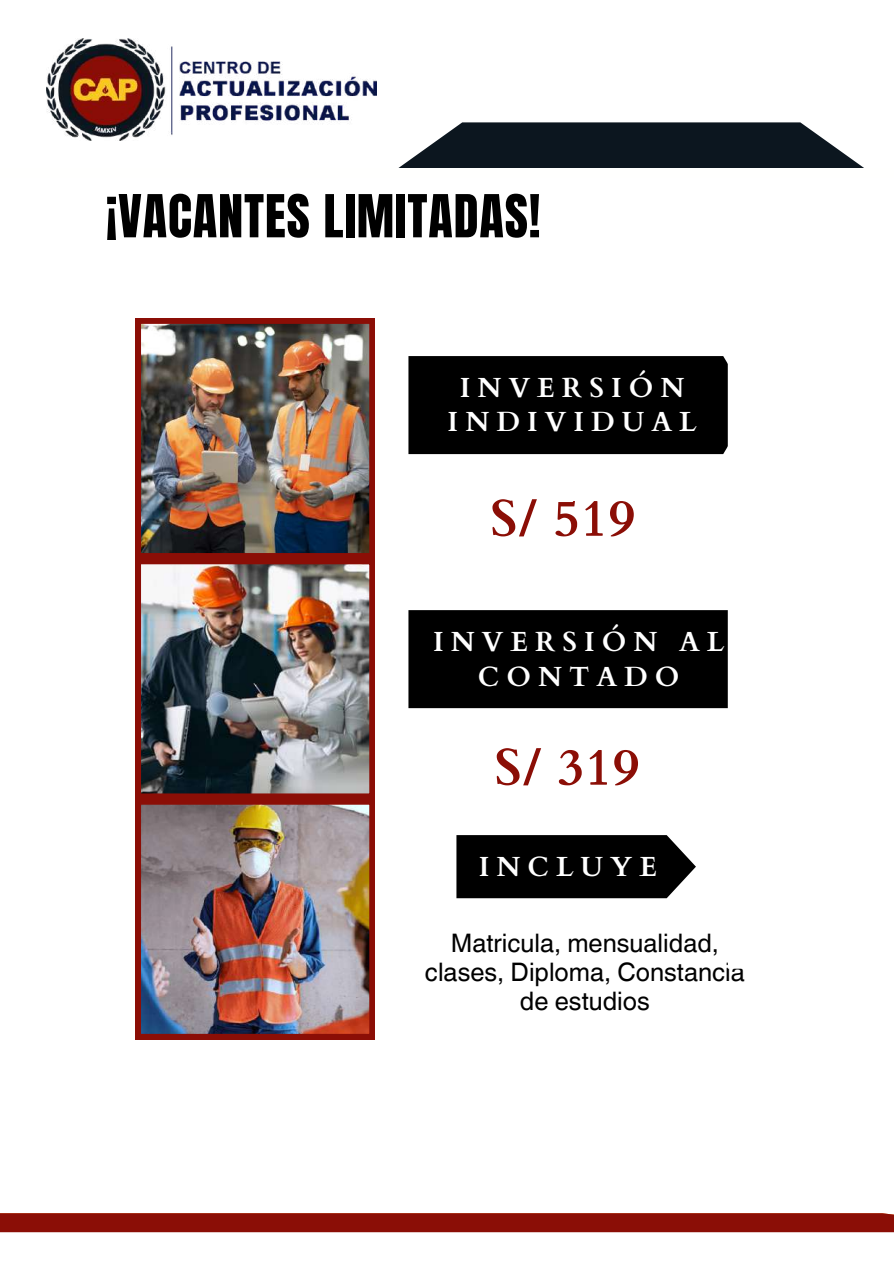
<style>
.page{position:relative;width:894px;height:1264px;background:#fff}
.page>*{position:absolute;margin:0;border:0;box-sizing:border-box;transform-origin:0 0}
.t1{font:700 51.6px "Cardo";letter-spacing:.025em;color:#8b0e06}
.t2{font:50.25px "Anton";letter-spacing:.02em;color:#000}
.t3{font:700 27.75px/34.8px "Cardo";letter-spacing:.255em;color:#fff;text-align:center}
.t4{font:25.5px/29.2px "Helvetica World";color:#000;text-align:center}
</style>
<div class="page">
<svg style="left:398px;top:122px;width:466px;height:46px;background:#2f373f"></svg>
<img style="left:46px;top:38px;width:330px;height:103px">
<div style="left:0;top:1213px;width:893px;height:19px;background:#8b0e06"></div>
<img style="left:135px;top:318px;width:240px;height:240px">
<img style="left:135px;top:558px;width:240px;height:241px">
<img style="left:135px;top:799px;width:240px;height:240px">
<div style="left:408px;top:356px;width:319px;height:98px;background:#000"></div>
<div style="left:408px;top:610px;width:319px;height:98px;background:#000"></div>
<svg style="left:456px;top:835px;width:239px;height:63px;background:#0f0f0f"></svg>
<h2 class="t2" style="left:106px;top:180px;width:436px">¡VACANTES LIMITADAS!</h2>
<p class="t3" style="left:447px;top:370px;width:250px">INVERSIÓN<br>INDIVIDUAL</p>
<h1 class="t1" style="left:490px;top:484px;width:146px">S/ 519</h1>
<p class="t3" style="left:433px;top:624px;width:293px">INVERSIÓN AL<br>CONTADO</p>
<h1 class="t1" style="left:494px;top:733px;width:146px">S/ 319</h1>
<p class="t3" style="left:478px;top:849px;width:180px">INCLUYE</p>
<p class="t4" style="left:425px;top:928px;width:321px">Matricula, mensualidad, clases, Diploma, Constancia de estudios</p>
</div>
